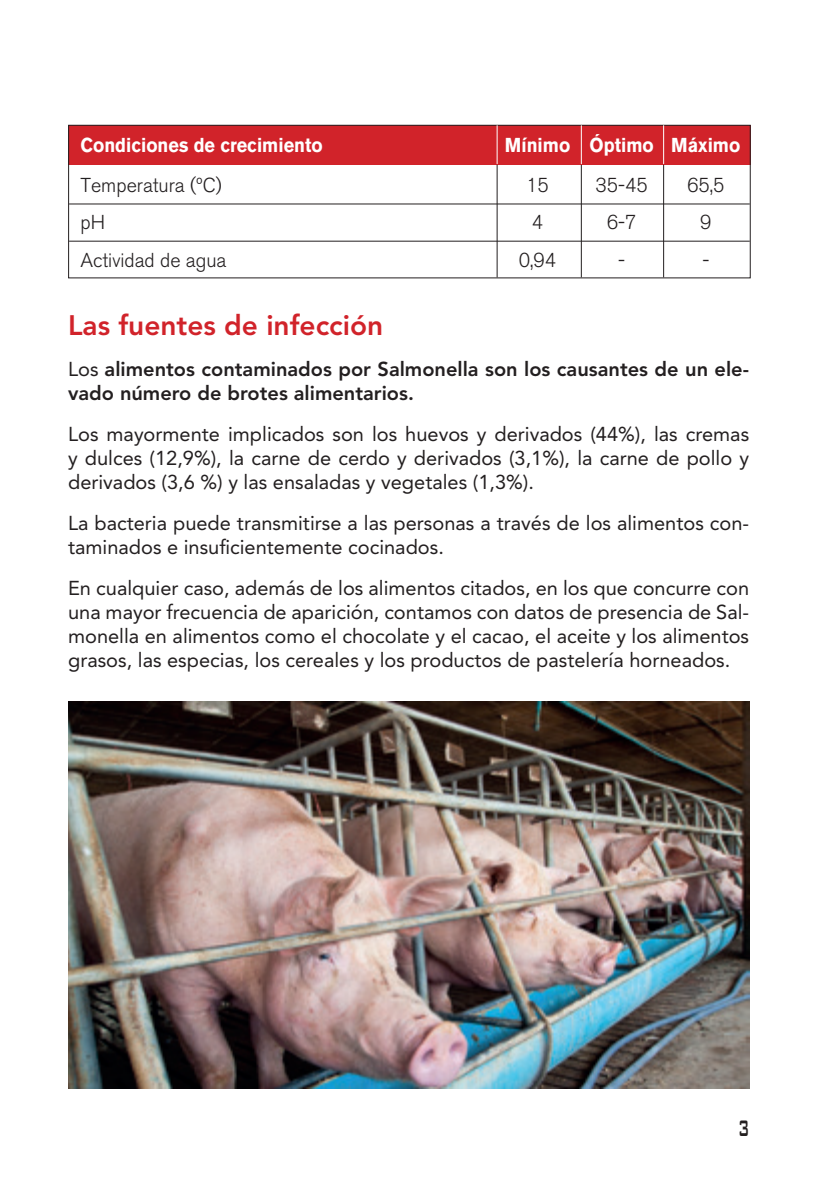
<style>
.page{position:relative;width:840px;height:1191px;background:#fff}
.page>*{position:absolute;margin:0;border:0;box-sizing:border-box;transform-origin:0 0}
.t1{font:500 30px "Bank Gothic";color:#231f20;scale:.5 1}
.t2{font:800 28px "Avenir LT Std";color:#d1232a}
.t3{font:20px/24px "Avenir LT Std";color:#231f20;text-align:justify}
.t4{font:800 20px/24px "Avenir LT Std";color:#231f20}
.t5{font:300 20px "Akzidenz Grotesk BE";color:#231f20}
.t6{font:700 20px "Akzidenz Grotesk Pro";color:#fff;scale:.9 1}
.s1{font-weight:400}
</style>
<div class="page">
<div style="left:68px;top:125px;width:682px;height:40px;background:#d1232a"></div>
<hr style="left:69px;top:203px;width:680px;height:1px;background:#231f20">
<hr style="left:69px;top:241px;width:680px;height:1px;background:#231f20">
<div style="left:68px;top:125px;width:682px;height:153px;border:1px solid #231f20"></div>
<hr style="left:496px;top:165px;width:1px;height:112px;background:#231f20">
<hr style="left:496px;top:125px;width:1px;height:39px;background:#fff">
<hr style="left:580px;top:165px;width:1px;height:112px;background:#231f20">
<hr style="left:580px;top:125px;width:1px;height:39px;background:#fff">
<hr style="left:662px;top:165px;width:1px;height:112px;background:#231f20">
<hr style="left:662px;top:125px;width:1px;height:39px;background:#fff">
<img style="left:69px;top:701px;width:679px;height:388px">
<p class="t6" style="left:80px;top:132px;width:270px">Condiciones de crecimiento</p>
<p class="t6" style="left:504px;top:132px;width:263px">Mínimo Óptimo Máximo</p>
<p class="t5" style="left:80px;top:174px;width:143px">Temperatura (ºC)</p>
<p class="t5" style="left:526px;top:174px;width:24px">15</p>
<p class="t5" style="left:595px;top:174px;width:54px">35-45</p>
<p class="t5" style="left:686px;top:174px;width:39px">65,5</p>
<p class="t5" style="left:80px;top:211px;width:26px">pH</p>
<p class="t5" style="left:531px;top:211px;width:13px">4</p>
<p class="t5" style="left:606px;top:211px;width:31px">6-7</p>
<p class="t5" style="left:699px;top:211px;width:13px">9</p>
<p class="t5" style="left:80px;top:248px;width:147px">Actividad de agua</p>
<p class="t5" style="left:518px;top:248px;width:39px">0,94</p>
<p class="t5" style="left:618px;top:248px;width:8px">-</p>
<p class="t5" style="left:702px;top:248px;width:8px">-</p>
<h2 class="t2" style="left:68px;top:308px;width:316px">Las fuentes de infección</h2>
<p class="t4" style="left:68px;top:357px;width:682px"><span class="s1">Los</span> alimentos contaminados por Salmonella son los causantes de un ele&shy;vado número de brotes alimentarios.</p>
<p class="t3" style="left:68px;top:422px;width:682px">Los mayormente implicados son los huevos y derivados (44%), las cremas y dulces (12,9%), la carne de cerdo y derivados (3,1%), la carne de pollo y derivados (3,6 %) y las ensaladas y vegetales (1,3%).</p>
<p class="t3" style="left:68px;top:511px;width:682px">La bacteria puede transmitirse a las personas a través de los alimentos con&shy;taminados e insuficientemente cocinados.</p>
<p class="t3" style="left:68px;top:576px;width:682px">En cualquier caso, además de los alimentos citados, en los que concurre con una mayor frecuencia de aparición, contamos con datos de presencia de Sal&shy;monella en alimentos como el chocolate y el cacao, el aceite y los alimentos grasos, las especias, los cereales y los productos de pastelería horneados.</p>
<h1 class="t1" style="left:737px;top:1104px;width:25px">3</h1>
</div>
